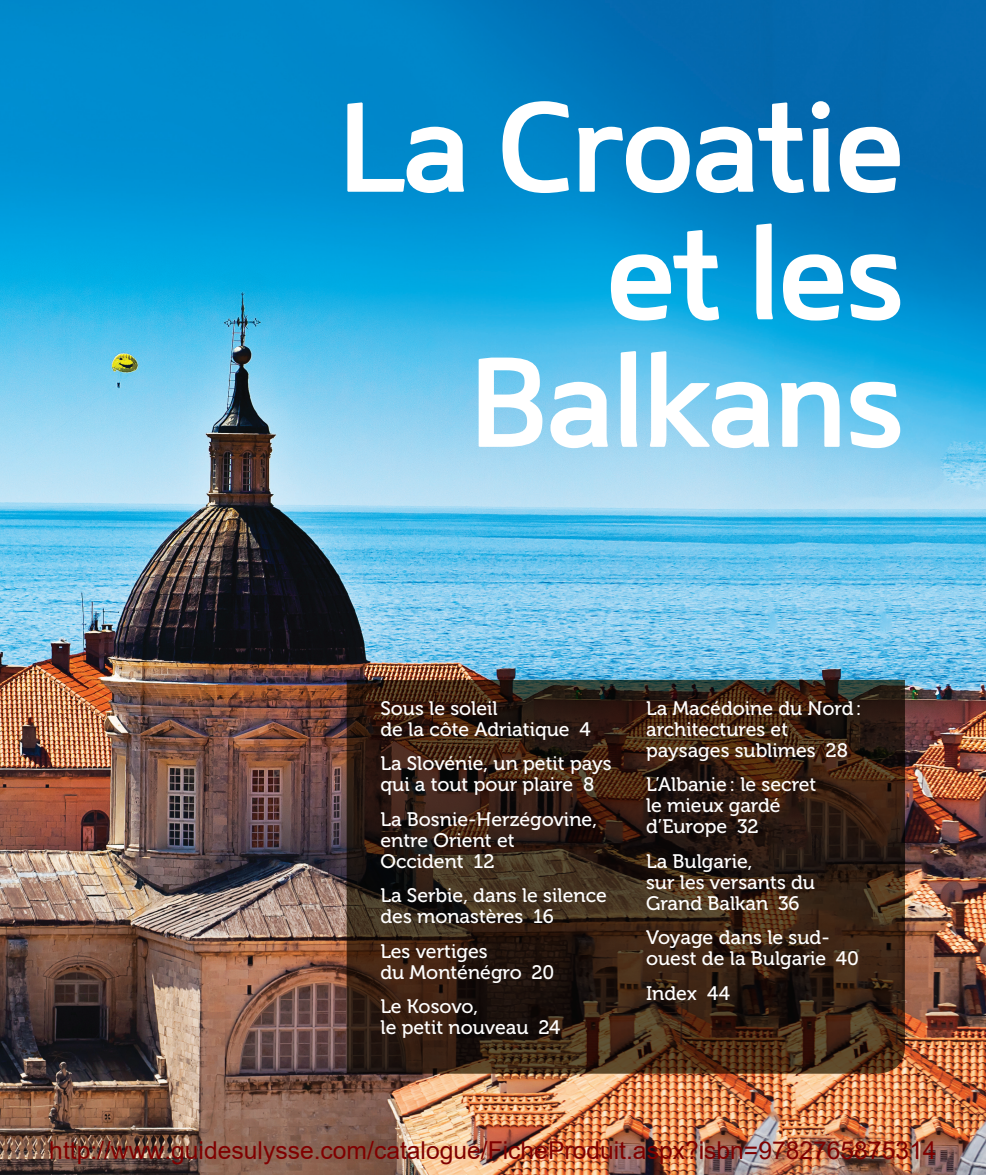
<style>
.page{position:relative;width:986px;height:1175px;background:#fff}
.page>*{position:absolute;margin:0;border:0;box-sizing:border-box;transform-origin:0 0}
.t1{font:600 127.5px/127.5px "Mentone";letter-spacing:-.03em;color:#fff;text-align:right}
.t2{font:24.6px "Arial";color:#800000}
.t3{font:19.5px/21px "Museo 500";color:#fff}
</style>
<div class="page">
<img style="left:0;top:0;width:986px;height:1174px">
<svg style="left:346px;top:680px;width:558px;height:393px;background:#352115"></svg>
<h1 class="t1" style="left:336px;top:82px;width:570px">La Croatie et les<br>Balkans</h1>
<p class="t3" style="left:380px;top:698px;width:212px">Sous le soleil<br>de la côte Adriatique 4</p>
<p class="t3" style="left:380px;top:753px;width:233px">La Slovénie, un petit pays qui a tout pour plaire 8</p>
<p class="t3" style="left:380px;top:809px;width:218px">La Bosnie-Herzégovine, entre Orient et<br>Occident 12</p>
<p class="t3" style="left:380px;top:885px;width:228px">La Serbie, dans le silence des monastères 16</p>
<p class="t3" style="left:380px;top:941px;width:175px">Les vertiges<br>du Monténégro 20</p>
<p class="t3" style="left:380px;top:996px;width:181px">Le Kosovo,<br>le petit nouveau 24</p>
<p class="t3" style="left:646px;top:698px;width:217px">La Macédoine du Nord: architectures et paysages sublimes 28</p>
<p class="t3" style="left:646px;top:774px;width:172px">L’Albanie: le secret le mieux gardé d’Europe 32</p>
<p class="t3" style="left:646px;top:851px;width:170px">La Bulgarie,<br>sur les versants du<br>Grand Balkan 36</p>
<p class="t3" style="left:646px;top:927px;width:214px">Voyage dans le sud&shy;ouest de la Bulgarie 40</p>
<p class="t3" style="left:646px;top:983px;width:86px">Index 44</p>
<p class="t2" style="left:49px;top:1133px;width:888px">http://www.guidesulysse.com/catalogue/FicheProduit.aspx?isbn=9782765875314</p>
</div>
